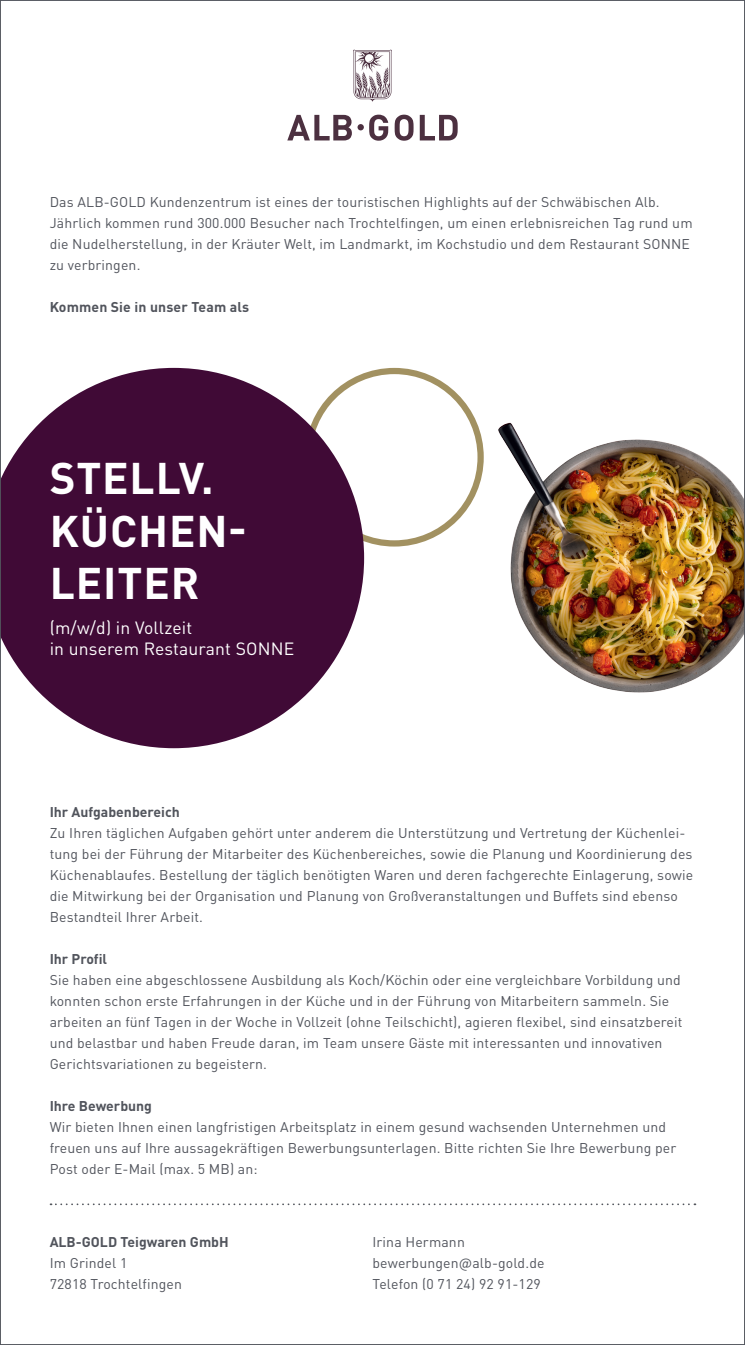
<style>
.page{position:relative;width:745px;height:1345px;background:#fff}
.page>*{position:absolute;margin:0;border:0;box-sizing:border-box;transform-origin:0 0}
.t1{font:700 43.75px/52.5px "DINOT";letter-spacing:.02em;color:#fff}
.t2{font:17.5px/21px "DINOT";letter-spacing:.01em;color:#fff}
.t3{font:14px/21px "DINOT";letter-spacing:.01em;color:#51545c}
.t4{font:700 14px "DINOT";color:#51545c}
</style>
<div class="page">
<img style="left:2px;top:49px;width:740px;height:1157px">
<p class="t3" style="left:50px;top:190px;width:644px">Das ALB-GOLD Kundenzentrum ist eines der touristischen Highlights auf der Schwäbischen Alb.<br>Jährlich kommen rund 300.000 Besucher nach Trochtelfingen, um einen erlebnisreichen Tag rund um die Nudelherstellung, in der Kräuter Welt, im Landmarkt, im Kochstudio und dem Restaurant SONNE zu verbringen.</p>
<p class="t4" style="left:50px;top:296px;width:201px">Kommen Sie in unser Team als</p>
<h1 class="t1" style="left:50px;top:448px;width:198px">STELLV.<br>KÜCHEN-<br>LEITER</h1>
<p class="t2" style="left:50px;top:616px;width:246px">(m/w/d) in Vollzeit<br>in unserem Restaurant SONNE</p>
<p class="t4" style="left:50px;top:800px;width:132px">Ihr Aufgabenbereich</p>
<p class="t3" style="left:50px;top:820px;width:644px">Zu Ihren täglichen Aufgaben gehört unter anderem die Unterstützung und Vertretung der Küchenlei&shy;tung bei der Führung der Mitarbeiter des Küchenbereiches, sowie die Planung und Koordinierung des Küchenablaufes. Bestellung der täglich benötigten Waren und deren fachgerechte Einlagerung, sowie die Mitwirkung bei der Organisation und Planung von Großveranstaltungen und Buffets sind ebenso Bestandteil Ihrer Arbeit.</p>
<p class="t4" style="left:50px;top:947px;width:59px">Ihr Profil</p>
<p class="t3" style="left:50px;top:967px;width:634px">Sie haben eine abgeschlossene Ausbildung als Koch/Köchin oder eine vergleichbare Vorbildung und konnten schon erste Erfahrungen in der Küche und in der Führung von Mitarbeitern sammeln. Sie arbeiten an fünf Tagen in der Woche in Vollzeit (ohne Teilschicht), agieren flexibel, sind einsatzbereit und belastbar und haben Freude daran, im Team unsere Gäste mit interessanten und innovativen Gerichtsvariationen zu begeistern.</p>
<p class="t4" style="left:50px;top:1094px;width:104px">Ihre Bewerbung</p>
<p class="t3" style="left:50px;top:1114px;width:627px">Wir bieten Ihnen einen langfristigen Arbeitsplatz in einem gesund wachsenden Unternehmen und freuen uns auf Ihre aussagekräftigen Bewerbungsunterlagen. Bitte richten Sie Ihre Bewerbung per<br>Post oder E-Mail (max. 5 MB) an:</p>
<p class="t4" style="left:50px;top:1231px;width:180px">ALB-GOLD Teigwaren GmbH</p>
<p class="t3" style="left:50px;top:1251px;width:134px">Im Grindel 1<br>72818 Trochtelfingen</p>
<p class="t3" style="left:372px;top:1230px;width:173px">Irina Hermann bewerbungen@alb-gold.de<br>Telefon (0 71 24) 92 91-129</p>
</div>
